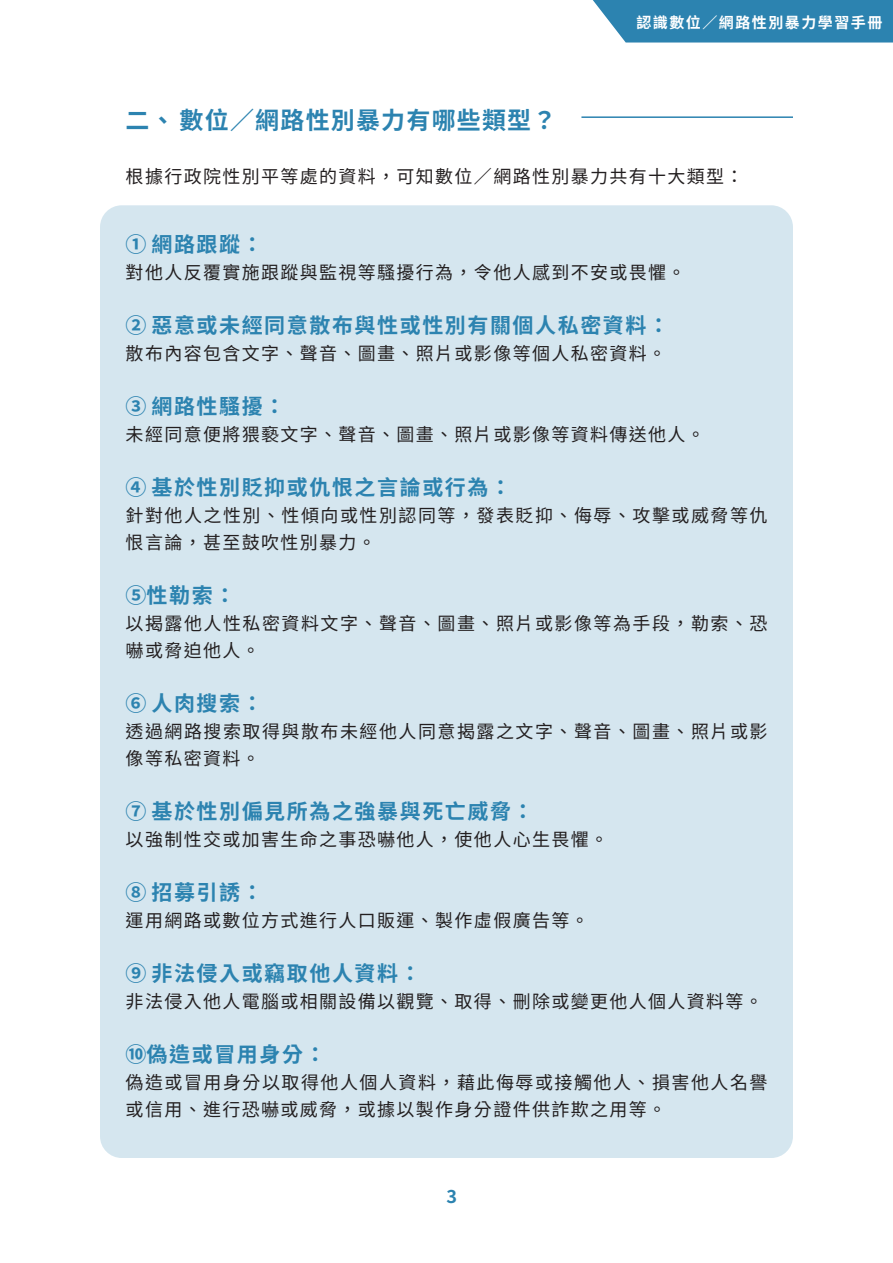
<style>
.page{position:relative;width:893px;height:1263px;background:#fff}
.page>*{position:absolute;margin:0;border:0;box-sizing:border-box;transform-origin:0 0}
.t1{font:700 24px "Noto Sans TC";letter-spacing:.05em;color:#2c83b0}
.t2{font:700 21px "Noto Sans TC";letter-spacing:.075em;color:#2c83b0}
.t3{font:18px/27px "Noto Sans TC";letter-spacing:.075em;color:#231f20}
.t4{font:700 15px "Noto Sans TC";letter-spacing:.1em;color:#fff}
</style>
<div class="page">
<hr style="left:581px;top:116px;width:212px;height:2px;background:#2c83b0">
<svg style="left:593px;top:0;width:300px;height:43px;background:#3a8bb5"></svg>
<div style="left:100px;top:205px;width:693px;height:953px;background:#d5e6ef;border-radius:22px"></div>
<p class="t4" style="left:636px;top:14px;width:247px">認識數位／網路性別暴力學習手冊</p>
<h1 class="t1" style="left:126px;top:107px;width:432px">二、數位／網路性別暴力有哪些類型？</h1>
<p class="t3" style="left:126px;top:163px;width:619px">根據行政院性別平等處的資料，可知數位／網路性別暴力共有十大類型：</p>
<p class="t2" style="left:126px;top:232px;width:139px">➀ 網路跟蹤：</p>
<p class="t3" style="left:126px;top:259px;width:561px">對他人反覆實施跟蹤與監視等騷擾行為，令他人感到不安或畏懼。</p>
<p class="t2" style="left:126px;top:313px;width:545px">➁ 惡意或未經同意散布與性或性別有關個人私密資料：</p>
<p class="t3" style="left:126px;top:340px;width:542px">散布內容包含文字、聲音、圖畫、照片或影像等個人私密資料。</p>
<p class="t2" style="left:126px;top:394px;width:161px">➂ 網路性騷擾：</p>
<p class="t3" style="left:126px;top:421px;width:581px">未經同意便將猥褻文字、聲音、圖畫、照片或影像等資料傳送他人。</p>
<p class="t2" style="left:126px;top:475px;width:387px">➃ 基於性別貶抑或仇恨之言論或行為：</p>
<p class="t3" style="left:126px;top:502px;width:643px">針對他人之性別、性傾向或性別認同等，發表貶抑、侮辱、攻擊或威脅等仇恨言論，甚至鼓吹性別暴力。</p>
<p class="t2" style="left:126px;top:583px;width:111px">➄性勒索：</p>
<p class="t3" style="left:126px;top:610px;width:643px">以揭露他人性私密資料文字、聲音、圖畫、照片或影像等為手段，勒索、恐嚇或脅迫他人。</p>
<p class="t2" style="left:126px;top:691px;width:139px">➅ 人肉搜索：</p>
<p class="t3" style="left:126px;top:718px;width:643px">透過網路搜索取得與散布未經他人同意揭露之文字、聲音、圖畫、照片或影像等私密資料。</p>
<p class="t2" style="left:126px;top:799px;width:409px">➆ 基於性別偏見所為之強暴與死亡威脅：</p>
<p class="t3" style="left:126px;top:826px;width:484px">以強制性交或加害生命之事恐嚇他人，使他人心生畏懼。</p>
<p class="t2" style="left:126px;top:880px;width:139px">➇ 招募引誘：</p>
<p class="t3" style="left:126px;top:907px;width:465px">運用網路或數位方式進行人口販運、製作虛假廣告等。</p>
<p class="t2" style="left:126px;top:961px;width:297px">➈ 非法侵入或竊取他人資料：</p>
<p class="t3" style="left:126px;top:988px;width:639px">非法侵入他人電腦或相關設備以觀覽、取得、刪除或變更他人個人資料等。</p>
<p class="t2" style="left:126px;top:1042px;width:202px">➉偽造或冒用身分：</p>
<p class="t3" style="left:126px;top:1069px;width:643px">偽造或冒用身分以取得他人個人資料，藉此侮辱或接觸他人、損害他人名譽或信用、進行恐嚇或威脅，或據以製作身分證件供詐欺之用等。</p>
</div>
